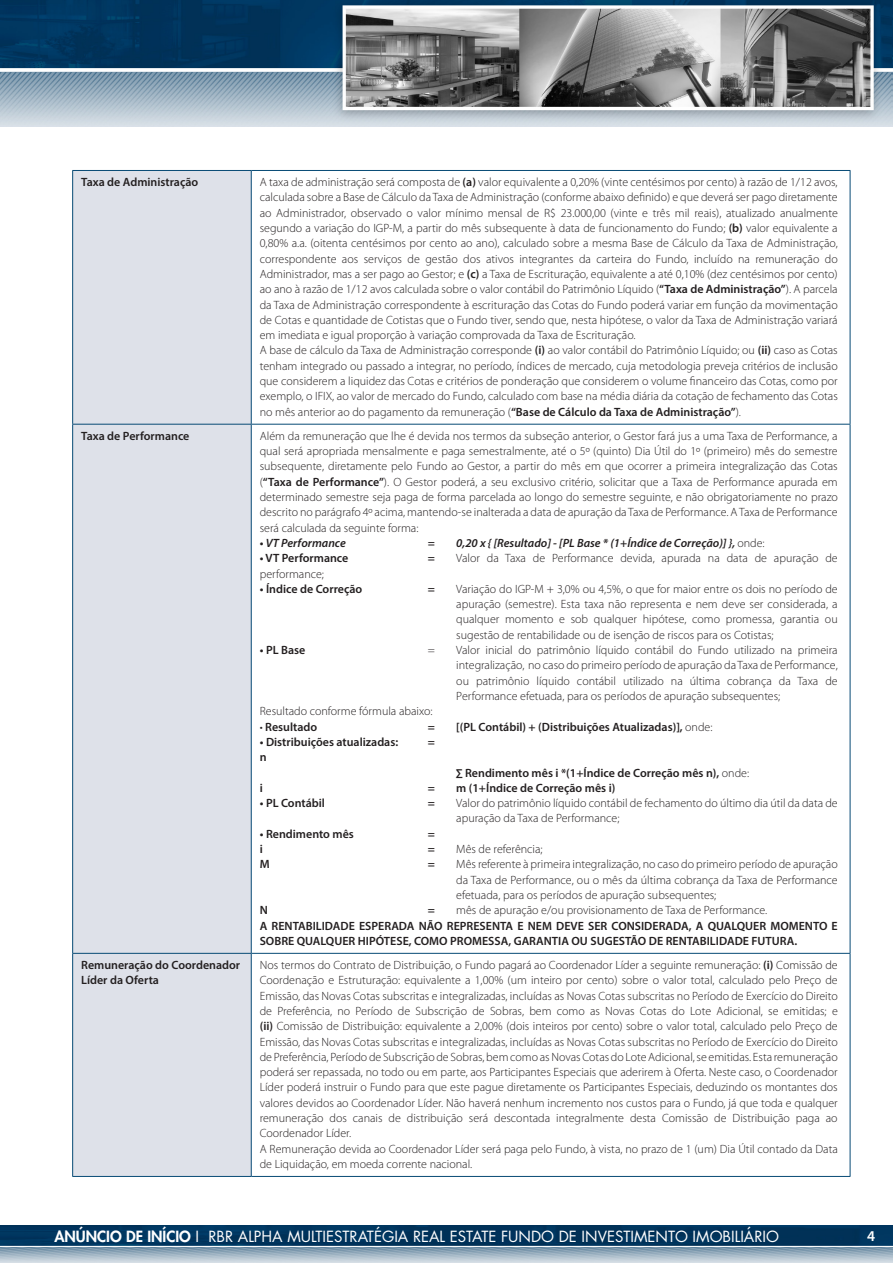
<style>
.page{position:relative;width:893px;height:1263px;background:#fff}
.page>*{position:absolute;margin:0;border:0;box-sizing:border-box;transform-origin:0 0}
.t1{font:15px "Futura";color:#fff}
.t2{font:600 15px "Myriad Pro";color:#fff}
.A_DIREITA{font:300 12px/15.3px "Myriad Pro";color:#231f20;text-align:justify}
.A_DIREITA-2{font:600 12px/15.3px "Myriad Pro";color:#231f20}
.A_ESQUERDA{font:600 12px/15.3px "Myriad Pro";color:#231f20}
.A_DIREITA-3{font:italic 600 12px "Myriad Pro";color:#231f20}
.s1{font-weight:600}
.s2{font-style:normal}
.s3{font-weight:300;font-style:normal}
.s4{font-weight:300}
.s5{font-weight:800}
</style>
<div class="page">
<img style="left:0;top:0;width:893px;height:127px">
<img style="left:0;top:1226px;width:893px;height:37px">
<div style="left:73px;top:171px;width:178px;height:1005px;background:#dee1e9"></div>
<hr style="left:72px;top:170px;width:179px;height:1px;background:#074a75">
<hr style="left:72px;top:171px;width:1px;height:253px;background:#074a75">
<hr style="left:251px;top:170px;width:599px;height:1px;background:#074a75">
<hr style="left:251px;top:171px;width:1px;height:253px;background:#074a75">
<hr style="left:850px;top:171px;width:1px;height:253px;background:#074a75">
<hr style="left:72px;top:424px;width:179px;height:1px;background:#074a75">
<hr style="left:72px;top:425px;width:1px;height:528px;background:#074a75">
<hr style="left:251px;top:424px;width:599px;height:1px;background:#074a75">
<hr style="left:251px;top:425px;width:1px;height:528px;background:#074a75">
<hr style="left:850px;top:425px;width:1px;height:528px;background:#074a75">
<hr style="left:72px;top:954px;width:1px;height:222px;background:#074a75">
<hr style="left:251px;top:954px;width:1px;height:222px;background:#074a75">
<hr style="left:850px;top:954px;width:1px;height:222px;background:#074a75">
<hr style="left:72px;top:953px;width:179px;height:1px;background:#074a75">
<hr style="left:251px;top:953px;width:599px;height:1px;background:#074a75">
<hr style="left:72px;top:1176px;width:179px;height:1px;background:#074a75">
<hr style="left:251px;top:1176px;width:599px;height:1px;background:#074a75">
<p class="A_ESQUERDA" style="left:81px;top:174px;width:119px">Taxa de Administração</p>
<p class="A_DIREITA" style="left:260px;top:175px;width:580px">A taxa de administração será composta de <span class="s1">(a)</span> valor equivalente a 0,20% (vinte centésimos por cento) à razão de 1/12 avos, calculada sobre a Base de Cálculo da Taxa de Administração (conforme abaixo definido) e que deverá ser pago diretamente ao Administrador, observado o valor mínimo mensal de R$ 23.000,00 (vinte e três mil reais), atualizado anualmente segundo a variação do IGP-M, a partir do mês subsequente à data de funcionamento do Fundo; <span class="s1">(b)</span> valor equivalente a 0,80% a.a. (oitenta centésimos por cento ao ano), calculado sobre a mesma Base de Cálculo da Taxa de Administração, correspondente aos serviços de gestão dos ativos integrantes da carteira do Fundo, incluído na remuneração do Administrador, mas a ser pago ao Gestor; e <span class="s1">(c)</span> a Taxa de Escrituração, equivalente a até 0,10% (dez centésimos por cento) ao ano à razão de 1/12 avos calculada sobre o valor contábil do Patrimônio Líquido (<span class="s1">“Taxa de Administração”</span>). A parcela da Taxa de Administração correspondente à escrituração das Cotas do Fundo poderá variar em função da movimentação de Cotas e quantidade de Cotistas que o Fundo tiver, sendo que, nesta hipótese, o valor da Taxa de Administração variará em imediata e igual proporção à variação comprovada da Taxa de Escrituração.</p>
<p class="A_DIREITA" style="left:260px;top:343px;width:580px">A base de cálculo da Taxa de Administração corresponde <span class="s1">(i)</span> ao valor contábil do Patrimônio Líquido; ou <span class="s1">(ii)</span> caso as Cotas tenham integrado ou passado a integrar, no período, índices de mercado, cuja metodologia preveja critérios de inclusão que considerem a liquidez das Cotas e critérios de ponderação que considerem o volume financeiro das Cotas, como por exemplo, o IFIX, ao valor de mercado do Fundo, calculado com base na média diária da cotação de fechamento das Cotas no mês anterior ao do pagamento da remuneração (<span class="s1">“Base de Cálculo da Taxa de Administração”</span>).</p>
<p class="A_ESQUERDA" style="left:81px;top:428px;width:110px">Taxa de Performance</p>
<p class="A_DIREITA" style="left:260px;top:428px;width:580px">Além da remuneração que lhe é devida nos termos da subseção anterior, o Gestor fará jus a uma Taxa de Performance, a qual será apropriada mensalmente e paga semestralmente, até o 5º (quinto) Dia Útil do 1º (primeiro) mês do semestre subsequente, diretamente pelo Fundo ao Gestor, a partir do mês em que ocorrer a primeira integralização das Cotas (<span class="s1">“Taxa de Performance”</span>). O Gestor poderá, a seu exclusivo critério, solicitar que a Taxa de Performance apurada em determinado semestre seja paga de forma parcelada ao longo do semestre seguinte, e não obrigatoriamente no prazo descrito no parágrafo 4º acima, mantendo-se inalterada a data de apuração da Taxa de Performance. A Taxa de Performance será calculada da seguinte forma:</p>
<p class="A_DIREITA-3" style="left:260px;top:535px;width:88px"><span class="s2">•</span> VT Performance</p>
<p class="A_DIREITA-3" style="left:428px;top:535px;width:9px">=</p>
<p class="A_DIREITA-3" style="left:456px;top:535px;width:310px">0,20 x { [Resultado] - [PL Base * (1+Índice de Correção)] }, <span class="s3">onde:</span></p>
<p class="A_DIREITA-2" style="left:260px;top:550px;width:90px">• VT Performance</p>
<p class="A_DIREITA-2" style="left:428px;top:550px;width:9px">=</p>
<p class="A_DIREITA" style="left:456px;top:551px;width:383px">Valor da Taxa de Performance devida, apurada na data de apuração de</p>
<p class="A_DIREITA" style="left:260px;top:566px;width:66px">performance;</p>
<p class="A_DIREITA-2" style="left:260px;top:581px;width:104px">• Índice de Correção</p>
<p class="A_DIREITA-2" style="left:428px;top:581px;width:9px">=</p>
<p class="A_DIREITA" style="left:456px;top:581px;width:383px">Variação do IGP-M + 3,0% ou 4,5%, o que for maior entre os dois no período de apuração (semestre). Esta taxa não representa e nem deve ser considerada, a qualquer momento e sob qualquer hipótese, como promessa, garantia ou sugestão de rentabilidade ou de isenção de riscos para os Cotistas;</p>
<p class="A_DIREITA-2" style="left:260px;top:642px;width:47px">• PL Base</p>
<p class="A_DIREITA" style="left:428px;top:643px;width:9px">=</p>
<p class="A_DIREITA" style="left:456px;top:643px;width:383px">Valor inicial do patrimônio líquido contábil do Fundo utilizado na primeira integralização, no caso do primeiro período de apuração da Taxa de Performance, ou patrimônio líquido contábil utilizado na última cobrança da Taxa de Performance efetuada, para os períodos de apuração subsequentes;</p>
<p class="A_DIREITA" style="left:260px;top:704px;width:174px">Resultado conforme fórmula abaixo:</p>
<p class="A_DIREITA-2" style="left:260px;top:719px;width:59px"><span class="s4">•</span> Resultado</p>
<p class="A_DIREITA-2" style="left:428px;top:719px;width:9px">=</p>
<p class="A_DIREITA-2" style="left:456px;top:719px;width:258px">[(PL Contábil) + (Distribuições Atualizadas)], <span class="s4">onde:</span></p>
<p class="A_DIREITA-2" style="left:260px;top:734px;width:140px">• Distribuições atualizadas:</p>
<p class="A_DIREITA-2" style="left:428px;top:734px;width:9px">=</p>
<p class="A_DIREITA-2" style="left:260px;top:749px;width:8px">n</p>
<p class="A_DIREITA-2" style="left:456px;top:764px;width:294px">∑ Rendimento mês i *(1+Índice de Correção mês n), <span class="s4">onde:</span></p>
<p class="A_DIREITA-2" style="left:260px;top:780px;width:5px">i</p>
<p class="A_DIREITA-2" style="left:428px;top:780px;width:9px">=</p>
<p class="A_DIREITA-2" style="left:456px;top:780px;width:161px">m (1+Índice de Correção mês i)</p>
<p class="A_DIREITA-2" style="left:260px;top:795px;width:67px">• PL Contábil</p>
<p class="A_DIREITA-2" style="left:428px;top:795px;width:9px">=</p>
<p class="A_DIREITA" style="left:456px;top:796px;width:383px">Valor do patrimônio líquido contábil de fechamento do último dia útil da data de apuração da Taxa de Performance;</p>
<p class="A_DIREITA-2" style="left:260px;top:826px;width:96px">• Rendimento mês</p>
<p class="A_DIREITA-2" style="left:428px;top:826px;width:9px">=</p>
<p class="A_DIREITA-2" style="left:260px;top:841px;width:5px">i</p>
<p class="A_DIREITA-2" style="left:428px;top:841px;width:9px">=</p>
<p class="A_DIREITA" style="left:456px;top:841px;width:88px">Mês de referência;</p>
<p class="A_DIREITA-2" style="left:260px;top:856px;width:11px">M</p>
<p class="A_DIREITA-2" style="left:428px;top:856px;width:9px">=</p>
<p class="A_DIREITA" style="left:456px;top:857px;width:383px">Mês referente à primeira integralização, no caso do primeiro período de apuração da Taxa de Performance, ou o mês da última cobrança da Taxa de Performance efetuada, para os períodos de apuração subsequentes;</p>
<p class="A_DIREITA-2" style="left:260px;top:902px;width:10px">N</p>
<p class="A_DIREITA-2" style="left:428px;top:902px;width:9px">=</p>
<p class="A_DIREITA" style="left:456px;top:903px;width:312px">mês de apuração e/ou provisionamento de Taxa de Performance.</p>
<p class="A_DIREITA-2" style="left:260px;top:917px;width:580px">A RENTABILIDADE ESPERADA NÃO REPRESENTA E NEM DEVE SER CONSIDERADA, A QUALQUER MOMENTO E<br>SOBRE QUALQUER HIPÓTESE, COMO PROMESSA, GARANTIA OU SUGESTÃO DE RENTABILIDADE FUTURA.</p>
<p class="A_ESQUERDA" style="left:81px;top:957px;width:161px">Remuneração do Coordenador<br>Líder da Oferta</p>
<p class="A_DIREITA" style="left:260px;top:957px;width:580px">Nos termos do Contrato de Distribuição, o Fundo pagará ao Coordenador Líder a seguinte remuneração: <span class="s1">(i)</span> Comissão de Coordenação e Estruturação: equivalente a 1,00% (um inteiro por cento) sobre o valor total, calculado pelo Preço de Emissão, das Novas Cotas subscritas e integralizadas, incluídas as Novas Cotas subscritas no Período de Exercício do Direito de Preferência, no Período de Subscrição de Sobras, bem como as Novas Cotas do Lote Adicional, se emitidas; e <span class="s1">(ii)</span> Comissão de Distribuição: equivalente a 2,00% (dois inteiros por cento) sobre o valor total, calculado pelo Preço de Emissão, das Novas Cotas subscritas e integralizadas, incluídas as Novas Cotas subscritas no Período de Exercício do Direito de Preferência, Período de Subscrição de Sobras, bem como as Novas Cotas do Lote Adicional, se emitidas. Esta remuneração poderá ser repassada, no todo ou em parte, aos Participantes Especiais que aderirem à Oferta. Neste caso, o Coordenador Líder poderá instruir o Fundo para que este pague diretamente os Participantes Especiais, deduzindo os montantes dos valores devidos ao Coordenador Líder. Não haverá nenhum incremento nos custos para o Fundo, já que toda e qualquer remuneração dos canais de distribuição será descontada integralmente desta Comissão de Distribuição paga ao Coordenador Líder.</p>
<p class="A_DIREITA" style="left:260px;top:1141px;width:580px">A Remuneração devida ao Coordenador Líder será paga pelo Fundo, à vista, no prazo de 1 (um) Dia Útil contado da Data de Liquidação, em moeda corrente nacional.</p>
<p class="t1" style="left:54px;top:1226px;width:726px"><span class="s5">ANÚNCIO DE INÍCIO</span> I RBR ALPHA MULTIESTRATÉGIA REAL ESTATE FUNDO DE INVESTIMENTO IMOBILIÁRIO</p>
<p class="t2" style="left:867px;top:1226px;width:10px">4</p>
</div>
